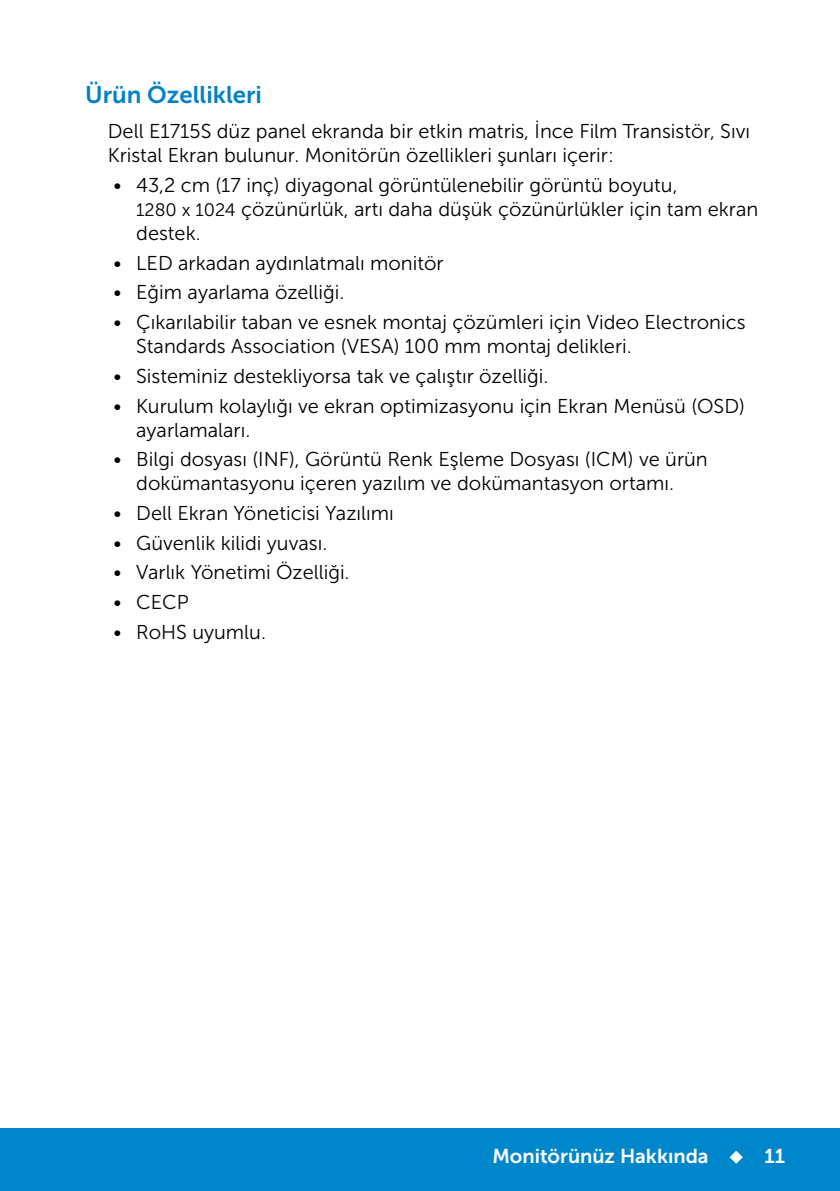
<style>
.page{position:relative;width:840px;height:1191px;background:#fff}
.page>*{position:absolute;margin:0;border:0;box-sizing:border-box;transform-origin:0 0}
.Head2{font:24px "Museo Sans For Dell 700";color:#0081c6}
.Paragraph{font:20px/24px "Museo Sans For Dell 300";color:#000}
.t1{font:20px "Museo Sans For Dell 700";color:#fff}
.s1{font-size:18px}
</style>
<div class="page">
<div style="left:0;top:1128px;width:839px;height:63px;background:#0087cb"></div>
<p class="Head2" style="left:85px;top:81px;width:178px">Ürün Özellikleri</p>
<p class="Paragraph" style="left:108px;top:120px;width:643px">Dell E1715S düz panel ekranda bir etkin matris, İnce Film Transistör, Sıvı<br>Kristal Ekran bulunur. Monitörün özellikleri şunları içerir:</p>
<p class="Paragraph" style="left:136px;top:173px;width:623px;text-indent:-23px">• 43,2 cm (17 inç) diyagonal görüntülenebilir görüntü boyutu,<br><span class="s1">1280 x 1024</span> çözünürlük, artı daha düşük çözünürlükler için tam ekran destek.</p>
<p class="Paragraph" style="left:113px;top:251px;width:331px">• LED arkadan aydınlatmalı monitör</p>
<p class="Paragraph" style="left:113px;top:281px;width:232px">• Eğim ayarlama özelliği.</p>
<p class="Paragraph" style="left:136px;top:310px;width:610px;text-indent:-23px">• Çıkarılabilir taban ve esnek montaj çözümleri için Video Electronics<br>Standards Association (VESA) 100 mm montaj delikleri.</p>
<p class="Paragraph" style="left:113px;top:364px;width:436px">• Sisteminiz destekliyorsa tak ve çalıştır özelliği.</p>
<p class="Paragraph" style="left:136px;top:394px;width:610px;text-indent:-23px">• Kurulum kolaylığı ve ekran optimizasyonu için Ekran Menüsü (OSD) ayarlamaları.</p>
<p class="Paragraph" style="left:113px;top:447px;width:595px;text-align:center">• Bilgi dosyası (INF), Görüntü Renk Eşleme Dosyası (ICM) ve ürün dokümantasyonu içeren yazılım ve dokümantasyon ortamı.</p>
<p class="Paragraph" style="left:113px;top:501px;width:281px">• Dell Ekran Yöneticisi Yazılımı</p>
<p class="Paragraph" style="left:113px;top:531px;width:215px">• Güvenlik kilidi yuvası.</p>
<p class="Paragraph" style="left:113px;top:560px;width:237px">• Varlık Yönetimi Özelliği.</p>
<p class="Paragraph" style="left:113px;top:590px;width:77px">• CECP</p>
<p class="Paragraph" style="left:113px;top:620px;width:154px">• RoHS uyumlu.</p>
<p class="t1" style="left:492px;top:1144px;width:294px">Monitörünüz Hakkında ◆ 11</p>
</div>
